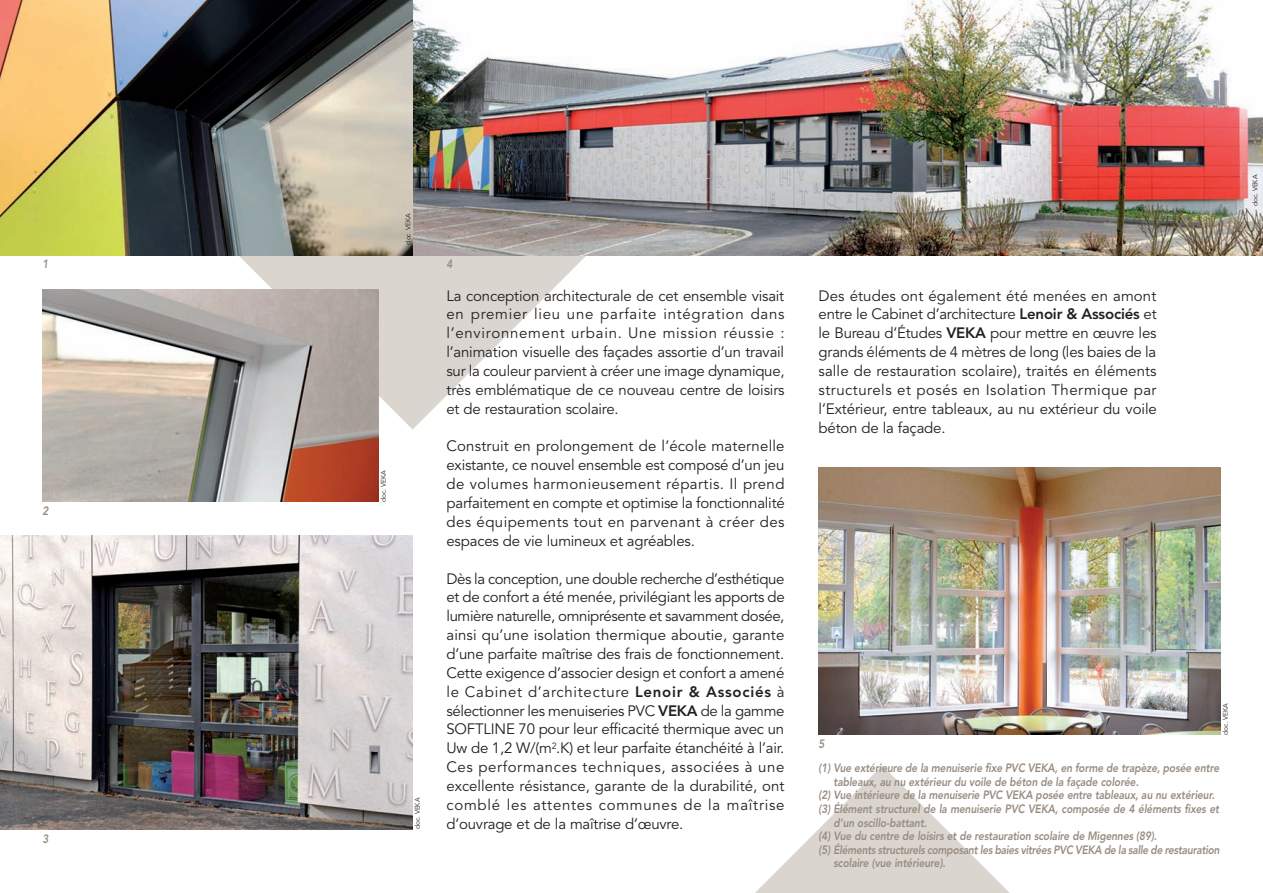
<style>
.page{position:relative;width:1263px;height:893px;background:#fff}
.page>*{position:absolute;margin:0;border:0;box-sizing:border-box;transform-origin:0 0}
.t1{font:15px/18.9px "Avenir";letter-spacing:-.01em;color:#231f20;text-align:justify}
.t2{font:italic 800 12px "Avenir";letter-spacing:-.01em;color:#988c80;scale:.85 1}
.t3{font:6.75px "Avenir";letter-spacing:-.015em;color:#231f20}
.s1{font-weight:800}
</style>
<div class="page">
<svg style="left:151px;top:255px;width:523px;height:174px"></svg>
<svg style="left:755px;top:765px;width:255px;height:128px"></svg>
<img style="left:0;top:0;width:1263px;height:255px">
<img style="left:819px;top:468px;width:401px;height:267px">
<img style="left:0;top:536px;width:412px;height:293px">
<img style="left:43px;top:289px;width:335px;height:213px">
<img style="left:43px;top:43px;width:335px;height:212px">
<p class="t2" style="left:43px;top:259px;width:9px">1</p>
<p class="t2" style="left:43px;top:506px;width:9px">2</p>
<p class="t2" style="left:43px;top:833px;width:9px">3</p>
<p class="t3" style="left:405px;top:244px;width:33px;rotate:-90deg">doc. VEKA</p>
<p class="t3" style="left:381px;top:502px;width:33px;rotate:-90deg">doc. VEKA</p>
<p class="t3" style="left:415px;top:829px;width:33px;rotate:-90deg">doc. VEKA</p>
<p class="t2" style="left:446px;top:259px;width:9px">4</p>
<p class="t1" style="left:446px;top:287px;width:340px">La conception architecturale de cet ensemble visait en premier lieu une parfaite intégration dans l’environnement urbain. Une mission réussie : l’animation visuelle des façades assortie d’un travail sur la couleur parvient à créer une image dynamique, très emblématique de ce nouveau centre de loisirs et de restauration scolaire.</p>
<p class="t1" style="left:446px;top:438px;width:340px">Construit en prolongement de l’école maternelle existante, ce nouvel ensemble est composé d’un jeu de volumes harmonieusement répartis. Il prend parfaitement en compte et optimise la fonctionnalité des équipements tout en parvenant à créer des espaces de vie lumineux et agréables.</p>
<p class="t1" style="left:446px;top:570px;width:340px">Dès la conception, une double recherche d’esthétique et de confort a été menée, privilégiant les apports de lumière naturelle, omniprésente et savamment dosée, ainsi qu’une isolation thermique aboutie, garante d’une parfaite maîtrise des frais de fonctionnement.<br>Cette exigence d’associer design et confort a amené le Cabinet d’architecture <span class="s1">Lenoir &amp; Associés</span> à sélectionner les menuiseries PVC <span class="s1">VEKA</span> de la gamme SOFTLINE 70 pour leur efficacité thermique avec un Uw de 1,2 W/(m<sup>2</sup>.K) et leur parfaite étanchéité à l’air.<br>Ces performances techniques, associées à une excellente résistance, garante de la durabilité, ont comblé les attentes communes de la maîtrise d’ouvrage et de la maîtrise d’œuvre.</p>
<p class="t1" style="left:818px;top:287px;width:340px">Des études ont également été menées en amont entre le Cabinet d’architecture <span class="s1">Lenoir &amp; Associés</span> et le Bureau d’Études <span class="s1">VEKA</span> pour mettre en œuvre les grands éléments de 4 mètres de long (les baies de la salle de restauration scolaire), traités en éléments structurels et posés en Isolation Thermique par l’Extérieur, entre tableaux, au nu extérieur du voile béton de la façade.</p>
<p class="t3" style="left:1252px;top:206px;width:33px;rotate:-90deg">doc. VEKA</p>
<p class="t2" style="left:818px;top:739px;width:9px">5</p>
<p class="t3" style="left:1222px;top:735px;width:33px;rotate:-90deg">doc. VEKA</p>
<p class="t2" style="left:818px;top:763px;width:473px">(1) Vue extérieure de la menuiserie fixe PVC VEKA, en forme de trapèze, posée entre</p>
<p class="t2" style="left:833px;top:777px;width:361px">tableaux, au nu extérieur du voile de béton de la façade colorée.</p>
<p class="t2" style="left:818px;top:790px;width:467px">(2) Vue intérieure de la menuiserie PVC VEKA posée entre tableaux, au nu extérieur.</p>
<p class="t2" style="left:818px;top:804px;width:473px">(3) Élément structurel de la menuiserie PVC VEKA, composée de 4 éléments fixes et</p>
<p class="t2" style="left:833px;top:817px;width:111px">d’un oscillo-battant.</p>
<p class="t2" style="left:818px;top:831px;width:400px">(4) Vue du centre de loisirs et de restauration scolaire de Migennes (89).</p>
<p class="t2" style="left:818px;top:845px;width:473px">(5) Éléments structurels composant les baies vitrées PVC VEKA de la salle de restauration</p>
<p class="t2" style="left:833px;top:858px;width:133px">scolaire (vue intérieure).</p>
</div>
